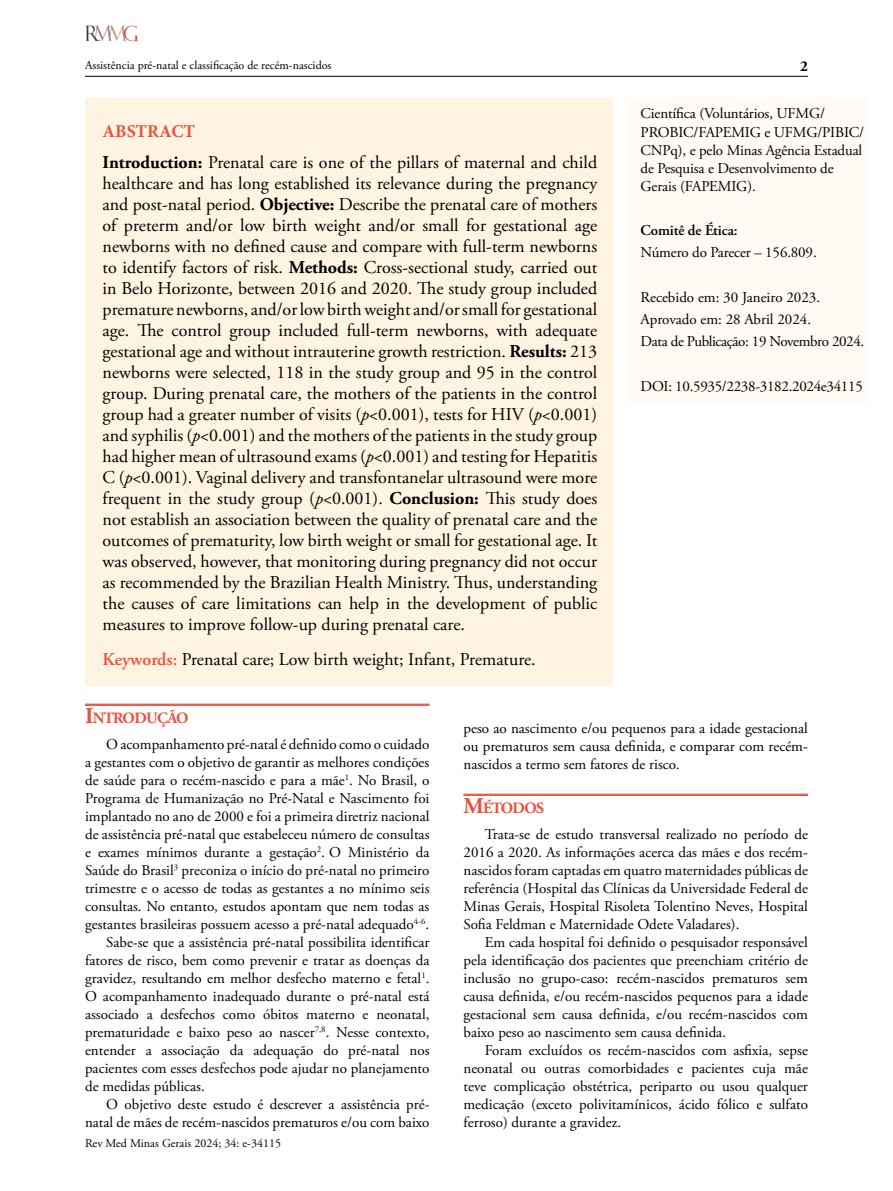
<style>
.page{position:relative;width:893px;height:1191px;background:#fff}
.page>*{position:absolute;margin:0;border:0;box-sizing:border-box;transform-origin:0 0}
.t1{font:18px/21px "Adobe Garamond Pro";color:#000;text-align:justify}
.t2{font:700 18px "Minion Pro";color:#f04e3d}
.t3{font:700 15.75px "Adobe Garamond Pro";letter-spacing:-.045em;color:#f04e3d}
.t4{font:15px/18px "Adobe Garamond Pro";color:#000;text-align:justify}
.t5{font:15px "Adobe Garamond Pro";letter-spacing:-.02em;color:#000}
.t6{font:600 15px "Adobe Garamond Pro";letter-spacing:-.01em;color:#000}
.t7{font:700 15px "Adobe Garamond Pro";color:#000}
.t8{font:12px "Adobe Garamond Pro";color:#000}
.t9{font:12px "Adobe Garamond Pro";color:#000101}
.s1{font-weight:700}
.s2{font-style:italic}
.s3{font-weight:600;color:#f04e3d}
.s4{font-size:22.5px}
</style>
<div class="page">
<hr style="left:85px;top:76px;width:723px;height:1px;background:#000">
<img style="left:85px;top:26px;width:53px;height:16px">
<hr style="left:85px;top:704px;width:344px;height:1px;background:#f04e3d">
<hr style="left:85px;top:705px;width:344px;height:1px;background:#f04e3d">
<div style="left:85px;top:98px;width:527px;height:587px;background:#fff3e1"></div>
<hr style="left:463px;top:794px;width:345px;height:1px;background:#f04e3d">
<hr style="left:463px;top:795px;width:345px;height:1px;background:#f04e3d">
<div style="left:629px;top:98px;width:239px;height:304px;background:#fffaf4"></div>
<p class="t8" style="left:85px;top:58px;width:248px">Assistência pré-natal e classificação de recém-nascidos</p>
<p class="t2" style="left:103px;top:118px;width:94px">ABSTRACT</p>
<p class="t1" style="left:103px;top:152px;width:496px"><span class="s1">Introduction:</span> Prenatal care is one of the pillars of maternal and child healthcare and has long established its relevance during the pregnancy and post-natal period. <span class="s1">Objective:</span> Describe the prenatal care of mothers of preterm and/or low birth weight and/or small for gestational age newborns with no defined cause and compare with full-term newborns to identify factors of risk. <span class="s1">Methods:</span> Cross-sectional study, carried out in Belo Horizonte, between 2016 and 2020. The study group included premature newborns, and/or low birth weight and/or small for gestational age. The control group included full-term newborns, with adequate gestational age and without intrauterine growth restriction. <span class="s1">Results:</span> 213 newborns were selected, 118 in the study group and 95 in the control group. During prenatal care, the mothers of the patients in the control group had a greater number of visits (<span class="s2">p</span>&lt;0.001), tests for HIV (<span class="s2">p</span>&lt;0.001) and syphilis (<span class="s2">p</span>&lt;0.001) and the mothers of the patients in the study group had higher mean of ultrasound exams (<span class="s2">p</span>&lt;0.001) and testing for Hepatitis C (<span class="s2">p</span>&lt;0.001). Vaginal delivery and transfontanelar ultrasound were more frequent in the study group (<span class="s2">p</span>&lt;0.001). <span class="s1">Conclusion:</span> This study does not establish an association between the quality of prenatal care and the outcomes of prematurity, low birth weight or small for gestational age. It was observed, however, that monitoring during pregnancy did not occur as recommended by the Brazilian Health Ministry. Thus, understanding the causes of care limitations can help in the development of public measures to improve follow-up during prenatal care.</p>
<p class="t1" style="left:103px;top:649px;width:435px"><span class="s3">Keywords:</span> Prenatal care; Low birth weight; Infant, Premature.</p>
<p class="t7" style="left:800px;top:58px;width:9px">2</p>
<p class="t4" style="left:641px;top:105px;width:225px;text-align:left">Científica (Voluntários, UFMG/<br>PROBIC/FAPEMIG e UFMG/PIBIC/<br>CNPq), e pelo Minas Agência Estadual de Pesquisa e Desenvolvimento de<br>Gerais (FAPEMIG).</p>
<p class="t6" style="left:641px;top:222px;width:99px">Comitê de Ética:</p>
<p class="t4" style="left:641px;top:244px;width:178px">Número do Parecer – 156.809.</p>
<p class="t4" style="left:641px;top:286px;width:225px;line-height:22.2px;text-align:left">Recebido em: 30 Janeiro 2023.<br>Aprovado em: 28 Abril 2024.<br>Data de Publicação: 19 Novembro 2024.</p>
<p class="t5" style="left:641px;top:377px;width:224px">DOI: 10.5935/2238-3182.2024e34115</p>
<p class="t3" style="left:85px;top:708px;width:105px"><span class="s4">I</span>NTRODUÇÃO</p>
<p class="t4" style="left:106px;top:736px;width:325px">O acompanhamento pré-natal é definido como o cuidado</p>
<p class="t4" style="left:85px;top:754px;width:346px">a gestantes com o objetivo de garantir as melhores condições</p>
<p class="t4" style="left:85px;top:772px;width:346px">de saúde para o recém-nascido e para a mãe<sup>1</sup>. No Brasil, o</p>
<p class="t4" style="left:85px;top:790px;width:346px">Programa de Humanização no Pré-Natal e Nascimento foi</p>
<p class="t4" style="left:85px;top:808px;width:346px">implantado no ano de 2000 e foi a primeira diretriz nacional</p>
<p class="t4" style="left:85px;top:826px;width:346px">de assistência pré-natal que estabeleceu número de consultas</p>
<p class="t4" style="left:85px;top:844px;width:346px">e exames mínimos durante a gestação<sup>2</sup>. O Ministério da</p>
<p class="t4" style="left:85px;top:862px;width:346px">Saúde do Brasil<sup>3</sup> preconiza o início do pré-natal no primeiro</p>
<p class="t4" style="left:85px;top:880px;width:346px">trimestre e o acesso de todas as gestantes a no mínimo seis</p>
<p class="t4" style="left:85px;top:898px;width:346px">consultas. No entanto, estudos apontam que nem todas as</p>
<p class="t4" style="left:85px;top:916px;width:346px">gestantes brasileiras possuem acesso a pré-natal adequado<sup>4-6</sup>.</p>
<p class="t4" style="left:106px;top:934px;width:325px">Sabe-se que a assistência pré-natal possibilita identificar</p>
<p class="t4" style="left:85px;top:952px;width:346px">fatores de risco, bem como prevenir e tratar as doenças da</p>
<p class="t4" style="left:85px;top:970px;width:346px">gravidez, resultando em melhor desfecho materno e fetal<sup>1</sup>.</p>
<p class="t4" style="left:85px;top:988px;width:346px">O acompanhamento inadequado durante o pré-natal está</p>
<p class="t4" style="left:85px;top:1006px;width:346px">associado a desfechos como óbitos materno e neonatal,</p>
<p class="t4" style="left:85px;top:1024px;width:346px">prematuridade e baixo peso ao nascer<sup>7,8</sup>. Nesse contexto,</p>
<p class="t4" style="left:85px;top:1042px;width:346px">entender a associação da adequação do pré-natal nos</p>
<p class="t4" style="left:85px;top:1060px;width:346px">pacientes com esses desfechos pode ajudar no planejamento</p>
<p class="t4" style="left:85px;top:1078px;width:121px">de medidas públicas.</p>
<p class="t4" style="left:106px;top:1096px;width:325px">O objetivo deste estudo é descrever a assistência pré-</p>
<p class="t4" style="left:85px;top:1114px;width:346px">natal de mães de recém-nascidos prematuros e/ou com baixo</p>
<p class="t9" style="left:85px;top:1135px;width:197px">Rev Med Minas Gerais 2024; 34: e-34115</p>
<p class="t4" style="left:463px;top:720px;width:346px">peso ao nascimento e/ou pequenos para a idade gestacional ou prematuros sem causa definida, e comparar com recém&shy;nascidos a termo sem fatores de risco.</p>
<p class="t3" style="left:463px;top:798px;width:82px"><span class="s4">M</span>ÉTODOS</p>
<p class="t4" style="left:463px;top:826px;width:346px;text-indent:21px">Trata-se de estudo transversal realizado no período de 2016 a 2020. As informações acerca das mães e dos recém&shy;nascidos foram captadas em quatro maternidades públicas de referência (Hospital das Clínicas da Universidade Federal de Minas Gerais, Hospital Risoleta Tolentino Neves, Hospital Sofia Feldman e Maternidade Odete Valadares).</p>
<p class="t4" style="left:463px;top:934px;width:346px;text-indent:21px">Em cada hospital foi definido o pesquisador responsável pela identificação dos pacientes que preenchiam critério de inclusão no grupo-caso: recém-nascidos prematuros sem causa definida, e/ou recém-nascidos pequenos para a idade gestacional sem causa definida, e/ou recém-nascidos com baixo peso ao nascimento sem causa definida.</p>
<p class="t4" style="left:463px;top:1042px;width:346px;text-indent:21px">Foram excluídos os recém-nascidos com asfixia, sepse neonatal ou outras comorbidades e pacientes cuja mãe teve complicação obstétrica, periparto ou usou qualquer medicação (exceto polivitamínicos, ácido fólico e sulfato ferroso) durante a gravidez.</p>
</div>
